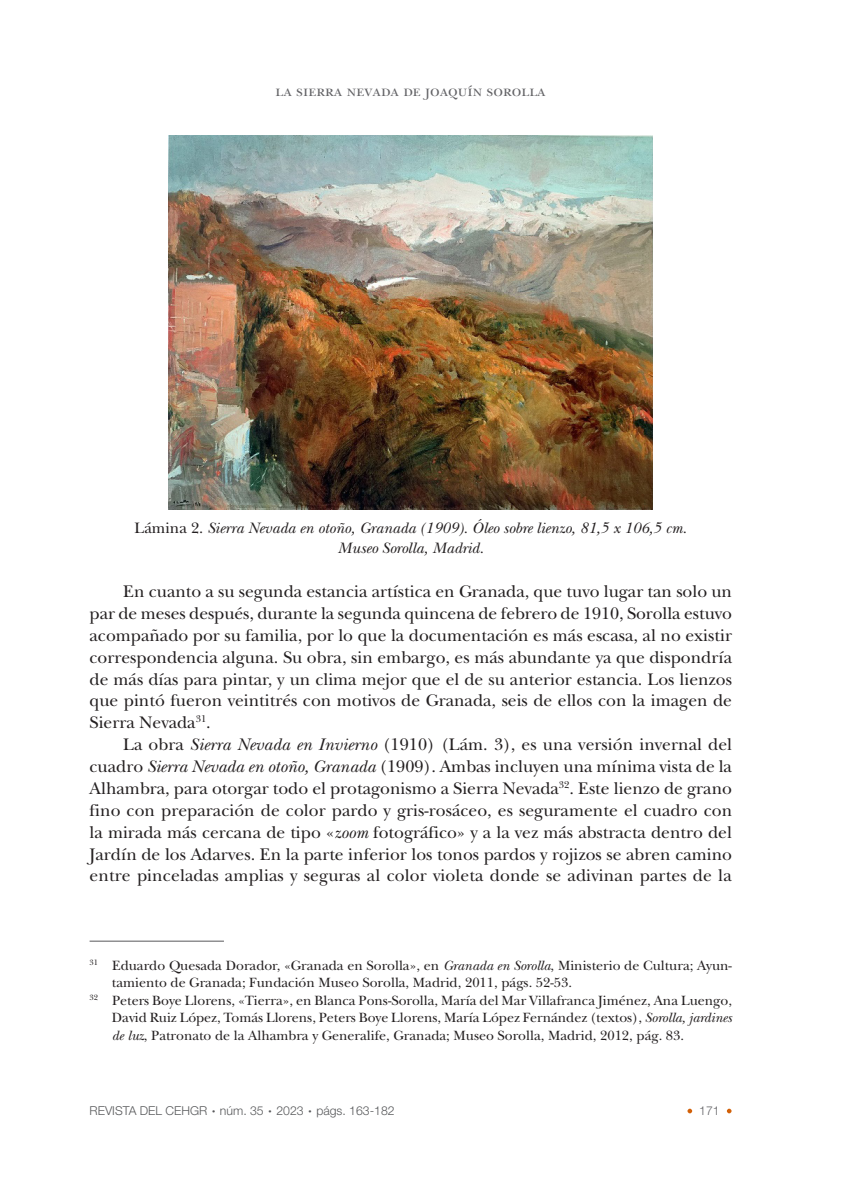
<style>
.page{position:relative;width:844px;height:1191px;background:#fff}
.page>*{position:absolute;margin:0;border:0;box-sizing:border-box;transform-origin:0 0}
.cuerpo_de_texto{font:17.5px/21.9px "New Baskerville Std";color:#231f20;text-align:justify}
.pie_ilustraciones{font:italic 15.75px/19.2px "New Baskerville Std";color:#231f20;text-align:center}
.t1{font:15.75px "New Baskerville Std";color:#636366}
.notas_al_pie{font:14px/17.5px "New Baskerville Std";color:#231f20}
.t2{font:300 12.25px "Helvetica Neue LT Std";color:#57585a}
.t3{font:300 12.25px "Helvetica Neue LT Std";color:#636366}
.s1{font-style:normal}
.s2{font-style:italic}
.s3{font-weight:100;font-size:21px}
</style>
<div class="page">
<svg style="left:687px;top:1108px;width:5px;height:5px"></svg>
<svg style="left:726px;top:1108px;width:5px;height:5px"></svg>
<img style="left:169px;top:136px;width:483px;height:373px">
<hr style="left:90px;top:940px;width:134px;height:1px;background:#57585a">
<p class="t1" style="left:275px;top:82px;width:272px">la sierra nevada de joaquín sorolla</p>
<p class="pie_ilustraciones" style="left:134px;top:519px;width:553px"><span class="s1">Lámina 2.</span> Sierra Nevada en otoño, Granada (1909). Óleo sobre lienzo, 81,5 x 106,5 cm.<br>Museo Sorolla, Madrid.</p>
<p class="cuerpo_de_texto" style="left:90px;top:580px;width:643px;text-indent:34px">En cuanto a su segunda estancia artística en Granada, que tuvo lugar tan solo un par de meses después, durante la segunda quincena de febrero de 1910, Sorolla estuvo acompañado por su familia, por lo que la documentación es más escasa, al no existir correspondencia alguna. Su obra, sin embargo, es más abundante ya que dispondría de más días para pintar, y un clima mejor que el de su anterior estancia. Los lienzos que pintó fueron veintitrés con motivos de Granada, seis de ellos con la imagen de Sierra Nevada<sup>31</sup>.</p>
<p class="cuerpo_de_texto" style="left:90px;top:733px;width:644px;text-indent:34px">La obra <span class="s2">Sierra Nevada en Invierno</span> (1910) (Lám. 3), es una versión invernal del cuadro <span class="s2">Sierra Nevada en otoño, Granada</span> (1909). Ambas incluyen una mínima vista de la Alhambra, para otorgar todo el protagonismo a Sierra Nevada<sup>32</sup>. Este lienzo de grano fino con preparación de color pardo y gris-rosáceo, es seguramente el cuadro con la mirada más cercana de tipo «<span class="s2">zoom</span> fotográfico» y a la vez más abstracta dentro del Jardín de los Adarves. En la parte inferior los tonos pardos y rojizos se abren camino entre pinceladas amplias y seguras al color violeta donde se adivinan partes de la</p>
<p class="notas_al_pie" style="left:112px;top:956px;width:621px;text-indent:-22px"><sup>31</sup> Eduardo Quesada Dorador, «Granada en Sorolla», en <span class="s2">Granada en Sorolla</span>, Ministerio de Cultura; Ayun&shy;tamiento de Granada; Fundación Museo Sorolla, Madrid, 2011, págs. 52-53.</p>
<p class="notas_al_pie" style="left:112px;top:991px;width:621px;text-align:justify;text-indent:-22px"><sup>32</sup> Peters Boye Llorens, «Tierra», en Blanca Pons-Sorolla, María del Mar Villafranca Jiménez, Ana Luengo, David Ruiz López, Tomás Llorens, Peters Boye Llorens, María López Fernández (textos), <span class="s2">Sorolla, jardines de luz</span>, Patronato de la Alhambra y Generalife, Granada; Museo Sorolla, Madrid, 2012, pág. 83.</p>
<p class="t2" style="left:90px;top:1103px;width:306px">REVISTA DEL CEHGR <span class="s3">·</span> núm. 35 <span class="s3">·</span> 2023 <span class="s3">·</span> págs. 163-182</p>
<p class="t3" style="left:699px;top:1103px;width:22px">171</p>
</div>
